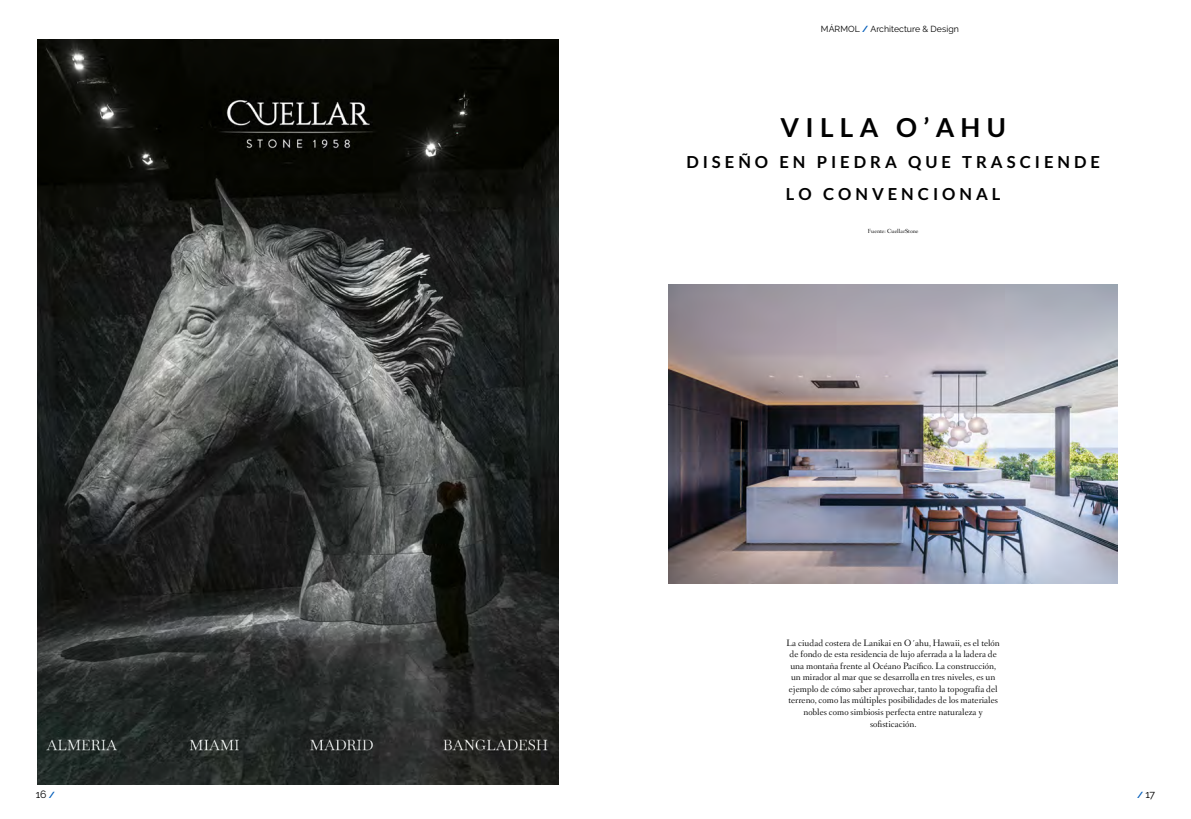
<style>
.page{position:relative;width:1191px;height:819px;background:#fff}
.page>*{position:absolute;margin:0;border:0;box-sizing:border-box;transform-origin:0 0}
.t1{font:700 26.25px "Lato";letter-spacing:.24em;color:#000}
.t2{font:700 16.62px/31.5px "Lato";letter-spacing:.24em;color:#000;text-align:center}
.t3{font:10.5px "Raleway";color:#000}
.t4{font:9.62px/11.5px "Fanwood";color:#000;text-align:center}
.t5{font:8.75px "Raleway";letter-spacing:.005em;color:#000}
.t6{font:6.12px "Fanwood";color:#000}
.s1{font-weight:700;font-size:8.75px;color:#005cb9}
.s2{font-weight:700;color:#005cb9}
</style>
<div class="page">
<img style="left:37px;top:40px;width:521px;height:744px">
<img style="left:668px;top:284px;width:449px;height:300px">
<p class="t3" style="left:36px;top:788px;width:20px">16 <span class="s1">/</span></p>
<p class="t5" style="left:821px;top:23px;width:139px">MÁRMOL <span class="s2">/</span> Architecture &amp; Design</p>
<h1 class="t1" style="left:780px;top:112px;width:227px">VILLA O’AHU</h1>
<h2 class="t2" style="left:686px;top:146px;width:415px">DISEÑO EN PIEDRA QUE TRASCIENDE<br>LO CONVENCIONAL</h2>
<p class="t6" style="left:868px;top:227px;width:52px">Fuente: CuellarStone</p>
<p class="t4" style="left:786px;top:637px;width:215px">La ciudad costera de Lanikai en O´ahu, Hawaii, es el telón de fondo de esta residencia de lujo aferrada a la ladera de una montaña frente al Océano Pacífico. La construcción, un mirador al mar que se desarrolla en tres niveles, es un ejemplo de cómo saber aprovechar, tanto la topografía del terreno, como las múltiples posibilidades de los materiales nobles como simbiosis perfecta entre naturaleza y sofisticación.</p>
<p class="t3" style="left:1137px;top:788px;width:19px"><span class="s1">/</span> 17</p>
</div>
